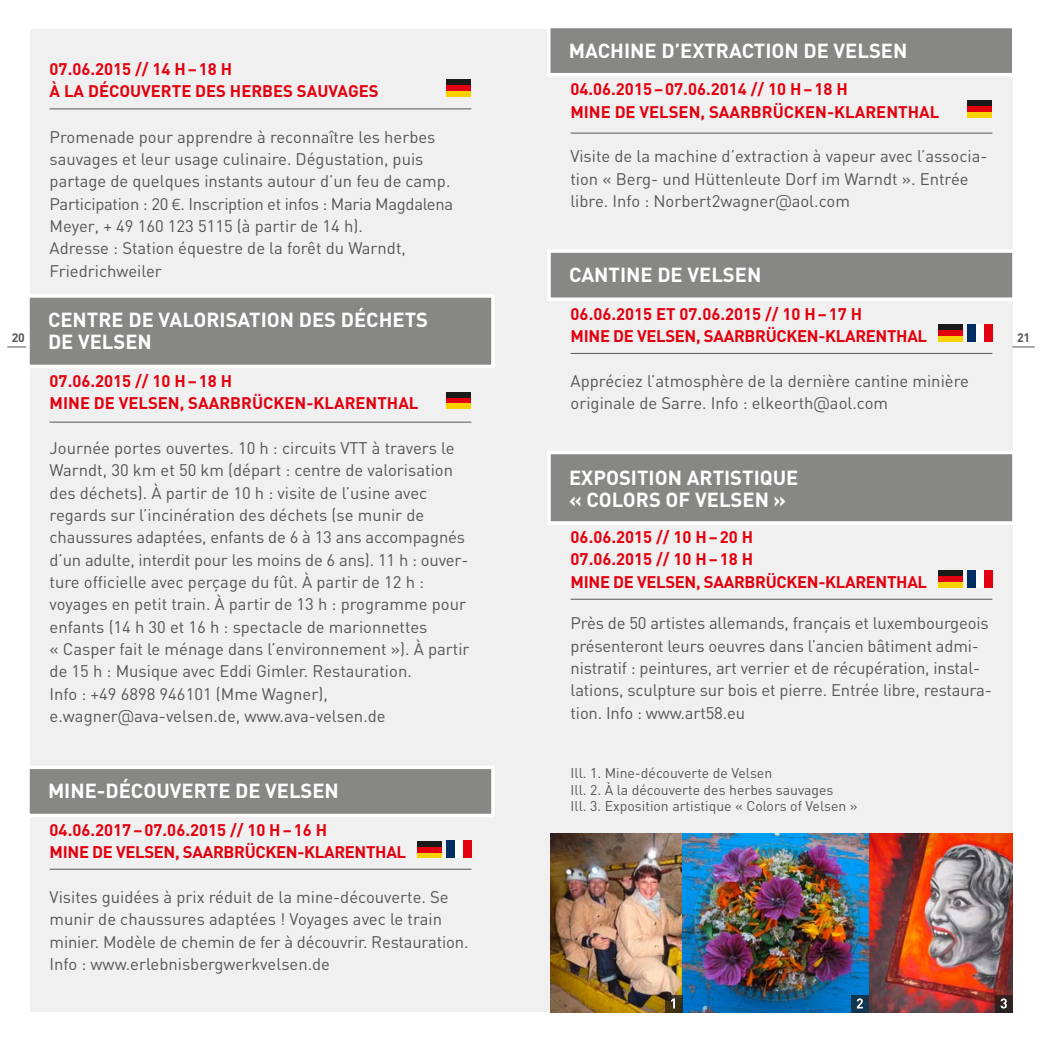
<style>
.page{position:relative;width:1042px;height:1042px;background:#fff}
.page>*{position:absolute;margin:0;border:0;box-sizing:border-box;transform-origin:0 0}
.t1{font:700 20.12px "DIN";color:#fff}
.t2{font:16.62px/22.4px "DIN";color:#565656}
.t3{font:700 16.62px/22.4px "DIN";letter-spacing:-.02em;color:#e3000f}
.t4{font:700 16.62px/22.4px "DIN";color:#e3000f}
.t5{font:14px/16.6px "DIN";color:#565656}
.t6{font:700 12.25px "DIN";color:#565656}
.s1{font-family:"Titillium Text 22 L";font-weight:300}
</style>
<div class="page">
<div style="left:30px;top:30px;width:982px;height:982px;background:#f0f0f0"></div>
<svg style="left:548px;top:449px;width:465px;height:77px;background:#969695"></svg>
<hr style="left:50px;top:422px;width:421px;height:1px;background:#565656">
<svg style="left:1012px;top:347px;width:22px;height:1px"></svg>
<svg style="left:29px;top:766px;width:465px;height:51px;background:#969695"></svg>
<hr style="left:50px;top:869px;width:421px;height:1px;background:#565656">
<svg style="left:545px;top:28px;width:468px;height:50px;background:#949493"></svg>
<hr style="left:570px;top:133px;width:422px;height:1px;background:#565656">
<svg style="left:548px;top:248px;width:465px;height:55px"></svg>
<hr style="left:570px;top:353px;width:422px;height:1px;background:#565656">
<hr style="left:570px;top:599px;width:422px;height:1px;background:#565656">
<svg style="left:7px;top:294px;width:487px;height:74px;background:#979797"></svg>
<hr style="left:50px;top:108px;width:421px;height:1px;background:#565656">
<div style="left:446px;top:91px;width:25px;height:6px;background:#f8d200"></div>
<div style="left:446px;top:85px;width:25px;height:6px;background:#e3000f"></div>
<div style="left:446px;top:79px;width:25px;height:6px;background:#1a1a18"></div>
<div style="left:446px;top:403px;width:25px;height:6px;background:#f8d200"></div>
<div style="left:446px;top:397px;width:25px;height:6px;background:#e3000f"></div>
<div style="left:446px;top:391px;width:25px;height:6px;background:#1a1a18"></div>
<div style="left:463px;top:840px;width:8px;height:18px;background:#e3000f"></div>
<div style="left:455px;top:840px;width:8px;height:18px;background:#fff"></div>
<div style="left:446px;top:840px;width:9px;height:18px;background:#002e63"></div>
<div style="left:417px;top:852px;width:24px;height:6px;background:#f8d200"></div>
<div style="left:417px;top:846px;width:24px;height:6px;background:#e3000f"></div>
<div style="left:417px;top:840px;width:24px;height:6px;background:#1a1a18"></div>
<div style="left:967px;top:112px;width:25px;height:6px;background:#f8d200"></div>
<div style="left:967px;top:106px;width:25px;height:6px;background:#e3000f"></div>
<div style="left:967px;top:100px;width:25px;height:6px;background:#1a1a18"></div>
<div style="left:984px;top:324px;width:8px;height:18px;background:#e3000f"></div>
<div style="left:976px;top:324px;width:8px;height:18px;background:#fff"></div>
<div style="left:967px;top:324px;width:9px;height:18px;background:#002e63"></div>
<div style="left:938px;top:336px;width:24px;height:6px;background:#f8d200"></div>
<div style="left:938px;top:330px;width:24px;height:6px;background:#e3000f"></div>
<div style="left:938px;top:324px;width:24px;height:6px;background:#1a1a18"></div>
<div style="left:984px;top:570px;width:8px;height:18px;background:#e3000f"></div>
<div style="left:976px;top:570px;width:8px;height:18px;background:#fff"></div>
<div style="left:967px;top:570px;width:9px;height:18px;background:#002e63"></div>
<div style="left:938px;top:582px;width:24px;height:6px;background:#f8d200"></div>
<div style="left:938px;top:576px;width:24px;height:6px;background:#e3000f"></div>
<div style="left:938px;top:570px;width:24px;height:6px;background:#1a1a18"></div>
<img style="left:551px;top:833px;width:461px;height:179px">
<svg style="left:665px;top:995px;width:17px;height:17px"></svg>
<svg style="left:671px;top:998px;width:4px;height:10px"></svg>
<svg style="left:851px;top:995px;width:17px;height:17px"></svg>
<svg style="left:857px;top:998px;width:6px;height:10px"></svg>
<div style="left:995px;top:995px;width:17px;height:17px;background:#2f2120"></div>
<svg style="left:1000px;top:998px;width:7px;height:10px"></svg>
<p class="t6" style="left:12px;top:330px;width:15px">20</p>
<p class="t4" style="left:50px;top:57px;width:331px">07.06.2015 // 14 H–18 H<br>À LA DÉCOUVERTE DES HERBES SAUVAGES</p>
<p class="t2" style="left:50px;top:125px;width:405px">Promenade pour apprendre à reconnaître les herbes sauvages et leur usage culinaire. Dégustation, puis partage de quelques instants autour d’un feu de camp.<br>Participation : 20 <span class="s1">€</span>. Inscription et infos : Maria Magdalena Meyer, + 49 160 123 5115 (à partir de 14 h).<br>Adresse : Station équestre de la forêt du Warndt, Friedrichweiler</p>
<p class="t1" style="left:48px;top:306px;width:26px">CENTRE</p>
<p class="t1" style="left:128px;top:306px;width:43px">DE VALORISATION</p>
<p class="t1" style="left:299px;top:306px;width:13px">DES</p>
<p class="t1" style="left:341px;top:306px;width:51px">DÉCHETS</p>
<p class="t1" style="left:48px;top:329px;width:44px">DE VELSEN</p>
<p class="t4" style="left:50px;top:369px;width:370px">07.06.2015 // 10 H–18 H<br>M INE DE VELSEN, SAARBRÜCKEN-KLARENTHAL</p>
<p class="t2" style="left:50px;top:436px;width:421px">Journée portes ouvertes. 10 h : circuits VTT à travers le Warndt, 30 km et 50 km (départ : centre de valorisation des déchets). À partir de 10 h : visite de l’usine avec regards sur l’incinération des déchets (se munir de chaussures adaptées, enfants de 6 à 13 ans accompagnés d’un adulte, interdit pour les moins de 6 ans). 11 h : ouver&shy;ture officielle avec perçage du fût. À partir de 12 h : voyages en petit train. À partir de 13 h : programme pour enfants (14 h 30 et 16 h : spectacle de marionnettes<br>« Casper fait le ménage dans l’environnement »). À partir de 15 h : Musique avec Eddi Gimler. Restauration.<br>Info : +49 6898 946101 (Mme Wagner), e.wagner<span class="s1">@</span>ava-velsen.de, www.ava-velsen.de</p>
<p class="t1" style="left:48px;top:778px;width:13px">MINE</p>
<p class="t1" style="left:97px;top:778px;width:60px">-DÉCOUVERTE</p>
<p class="t1" style="left:235px;top:778px;width:44px">DE VELSEN</p>
<p class="t3" style="left:50px;top:818px;width:358px">04.06.2017–07.06.2015 // 10 H–16 H<br>M INE DE VELSEN, SAARBRÜCKEN-KLARENTHAL</p>
<p class="t2" style="left:50px;top:885px;width:420px">Visites guidées à prix réduit de la mine-découverte. Se munir de chaussures adaptées ! Voyages avec le train minier. Modèle de chemin de fer à découvrir. Restauration.<br>Info : www.erlebnisbergwerkvelsen.de</p>
<p class="t1" style="left:569px;top:37px;width:54px">MACHINE</p>
<p class="t1" style="left:661px;top:37px;width:105px">D’EXTRACTION</p>
<p class="t1" style="left:803px;top:37px;width:44px">DE VELSEN</p>
<p class="t4" style="left:570px;top:77px;width:370px">04.06.2015–07.06.2014 // 10 H–18 H<br>M INE DE VELSEN, SAARBRÜCKEN-KLARENTHAL</p>
<p class="t2" style="left:570px;top:145px;width:419px">Visite de la machine d’extraction à vapeur avec l’associa&shy;tion « Berg- und Hüttenleute Dorf im Warndt ». Entrée libre. Info : Norbert2wagner<span class="s1">@</span>aol.com</p>
<p class="t1" style="left:569px;top:262px;width:25px">CANTINE</p>
<p class="t1" style="left:657px;top:262px;width:44px">DE VELSEN</p>
<p class="t3" style="left:570px;top:302px;width:358px">06.06.2015 ET 07.06.2015 // 10 H–17 H<br>M INE DE VELSEN, SAARBRÜCKEN-KLARENTHAL</p>
<p class="t2" style="left:570px;top:369px;width:400px">Appréciez l’atmosphère de la dernière cantine minière originale de Sarre. Info : elkeorth<span class="s1">@</span>aol.com</p>
<p class="t1" style="left:569px;top:464px;width:36px">EXPOSITION</p>
<p class="t1" style="left:686px;top:464px;width:13px">ARTISTIQUE</p>
<p class="t1" style="left:569px;top:487px;width:43px">« COLORS</p>
<p class="t1" style="left:665px;top:487px;width:43px">OF VELSEN</p>
<p class="t1" style="left:773px;top:487px;width:14px">»</p>
<p class="t3" style="left:570px;top:525px;width:358px">06.06.2015 // 10 H–20 H<br>07.06.2015 // 10 H–18 H<br>M INE DE VELSEN, SAARBRÜCKEN-KLARENTHAL</p>
<p class="t2" style="left:570px;top:612px;width:423px">Près de 50 artistes allemands, français et luxembourgeois présenteront leurs oeuvres dans l’ancien bâtiment admi&shy;nistratif : peintures, art verrier et de récupération, instal&shy;lations, sculpture sur bois et pierre. Entrée libre, restaura&shy;tion. Info : www.art58.eu</p>
<p class="t5" style="left:570px;top:764px;width:289px">Ill. 1. Mine-découverte de Velsen<br>Ill. 2. À la découverte des herbes sauvages<br>Ill. 3. Exposition artistique « Colors of Velsen »</p>
<p class="t6" style="left:1017px;top:330px;width:15px">21</p>
</div>
